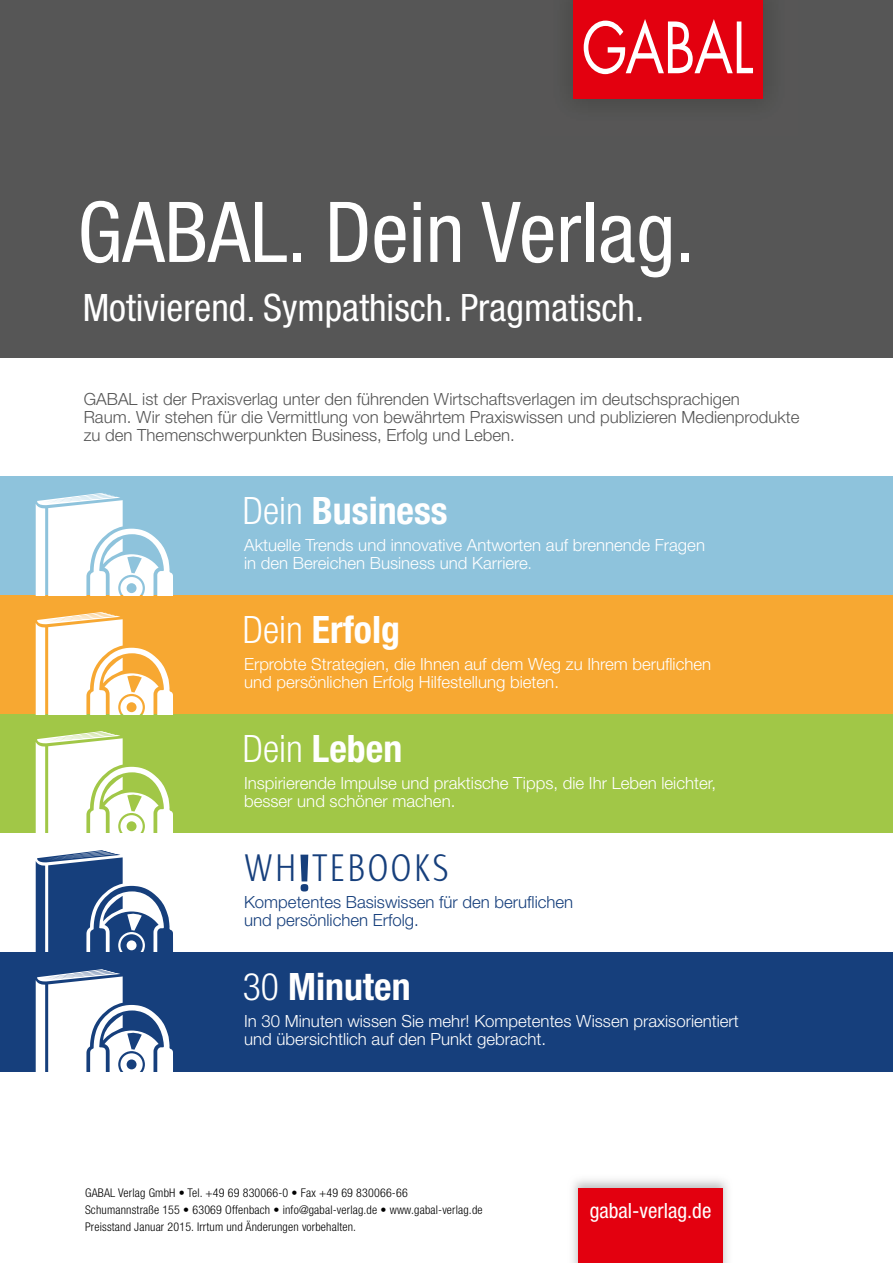
<style>
.page{position:relative;width:893px;height:1263px;background:#fff}
.page>*{position:absolute;margin:0;border:0;box-sizing:border-box;transform-origin:0 0}
.t1{font:condensed 84px "Helvetica Neue LT Std";color:#fff}
.t2{font:700 54px "Sun Cd";color:#163f7c}
.t3{font:300 39.45px "Sun Cd";letter-spacing:.05em;color:#163f7c}
.t4{font:700 condensed 37.8px "Helvetica Neue LT Std";color:#fff}
.t5{font:condensed 37.8px "Helvetica Neue LT Std";color:#fff}
.t6{font:condensed 21px "Helvetica Neue LT Std";color:#fff}
.t7{font:300 16.8px/17.9px "Helvetica Neue LT Std";color:#fff}
.t8{font:300 16.8px/17.9px "Helvetica Neue LT Std";color:#565656}
.t9{font:300 16.8px/17.9px "Helvetica Neue LT Std";color:#163f7c}
.t10{font:300 condensed 12px/17px "Helvetica Neue LT Std";letter-spacing:.015em;color:#000}
.s1{font-weight:300}
.s2{font-stretch:condensed}
</style>
<div class="page">
<div style="left:0;top:0;width:893px;height:357px;background:#565656"></div>
<div style="left:0;top:476px;width:893px;height:119px;background:#8ec3dc"></div>
<div style="left:0;top:595px;width:893px;height:119px;background:#f7a832"></div>
<div style="left:0;top:714px;width:893px;height:119px;background:#a1c747"></div>
<div style="left:0;top:952px;width:893px;height:120px;background:#163f7c"></div>
<svg style="left:36px;top:850px;width:137px;height:102px"></svg>
<svg style="left:36px;top:969px;width:137px;height:103px"></svg>
<svg style="left:36px;top:731px;width:137px;height:102px"></svg>
<svg style="left:36px;top:612px;width:137px;height:102px"></svg>
<svg style="left:36px;top:493px;width:137px;height:102px"></svg>
<img style="left:573px;top:0;width:191px;height:100px">
<div style="left:574px;top:0;width:189px;height:98px;background:#e3000f"></div>
<svg style="left:584px;top:19px;width:169px;height:55px"></svg>
<div style="left:578px;top:1188px;width:145px;height:75px;background:#e3000f"></div>
<h1 class="t1" style="left:77px;top:184px;width:620px">GABAL. Dein Verlag.</h1>
<h3 class="t5" style="left:83px;top:286px;width:563px">Motivierend. Sympathisch. Pragmatisch.</h3>
<p class="t8" style="left:84px;top:390px;width:717px">GABAL ist der Praxisverlag unter den führenden Wirtschaftsverlagen im deutsch sprachigen<br>Raum. Wir stehen für die Vermittlung von bewährtem Praxiswissen und publizieren Medienprodukte zu den Themenschwerpunkten Business, Erfolg und Leben.</p>
<h3 class="t4" style="left:243px;top:488px;width:206px"><span class="s1">Dein</span> Business</h3>
<p class="t7" style="left:244px;top:535px;width:462px">Aktuelle Trends und innovative Antworten auf brennende Fragen in den Bereichen Business und Karriere<span class="s2">.</span></p>
<h3 class="t4" style="left:243px;top:607px;width:159px"><span class="s1">Dein</span> Erfolg</h3>
<p class="t7" style="left:244px;top:654px;width:469px">Erprobte Strategien, die Ihnen auf dem Weg zu Ihrem beruflichen und persönlichen Erfolg Hilfestellung bieten.</p>
<h3 class="t4" style="left:243px;top:726px;width:161px"><span class="s1">Dein</span> Leben</h3>
<p class="t7" style="left:244px;top:774px;width:474px">Inspirierende Impulse und praktische Tipps, die Ihr Leben leichter, besser und schöner machen.</p>
<h3 class="t3" style="left:244px;top:847px;width:206px">WH TEBOOKS</h3>
<h2 class="t2" style="left:295px;top:845px;width:18px">!</h2>
<p class="t9" style="left:244px;top:893px;width:331px">Kompetentes Basiswissen für den beruflichen und persönlichen Erfolg.</p>
<h3 class="t4" style="left:243px;top:964px;width:169px"><span class="s1">30</span> Minuten</h3>
<p class="t7" style="left:244px;top:1012px;width:496px">In 30 Minuten wissen Sie mehr! Kompetentes Wissen praxisorientiert und übersichtlich auf den Punkt gebracht.</p>
<p class="t10" style="left:85px;top:1184px;width:399px">GABAL Verlag GmbH • Tel. +49 69 830066-0 • Fax +49 69 830066-66<br>Schumannstraße 155 • 63069 Offenbach • info@gabal-verlag.de • www.gabal-verlag.de<br>Preisstand Januar 2015. Irrtum und Änderungen vorbehalten.</p>
<p class="t6" style="left:590px;top:1199px;width:123px">gabal-verlag.de</p>
</div>
